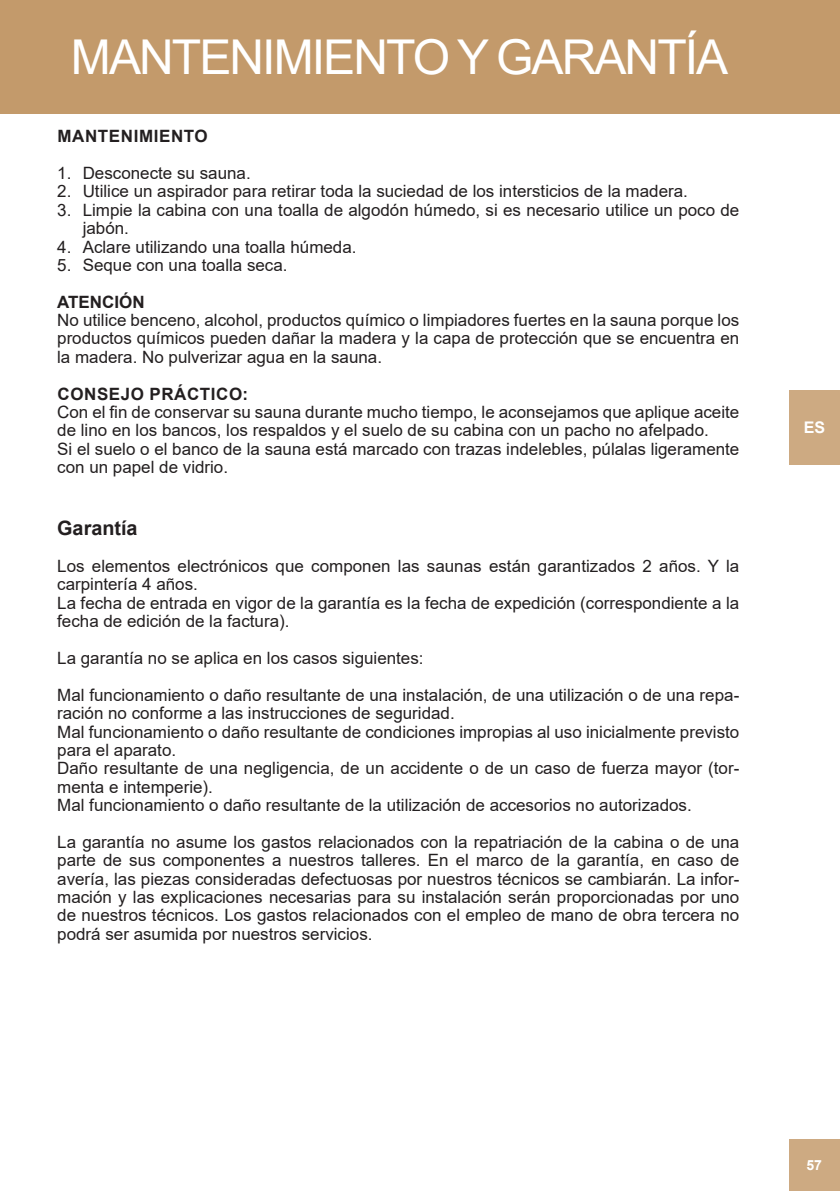
<style>
.page{position:relative;width:840px;height:1191px;background:#fff}
.page>*{position:absolute;margin:0;border:0;box-sizing:border-box;transform-origin:0 0}
.Titre_01{font:48px "Arial";letter-spacing:-.04em;color:#fff}
.titr_02_14pt_Bold{font:700 19.8px "Arial";color:#231f20}
.texte_01_12pt_times{font:17px/18.4px "Arial";color:#231f20}
.texte_01_12pt_times-2{font:700 17px "Arial";letter-spacing:.035em;color:#231f20}
.texte_01_12pt_times-3{font:700 17px "Arial";color:#231f20}
.t1{font:700 16px "Arial";color:#fff}
.t2{font:700 14px "Arial";color:#fff}
</style>
<div class="page">
<div style="left:0;top:0;width:839px;height:113px;background:#c39a6b"></div>
<div style="left:788px;top:1139px;width:51px;height:52px;background:#cdaa82"></div>
<div style="left:788px;top:390px;width:51px;height:74px;background:#cdaa82"></div>
<p class="Titre_01" style="left:71px;top:24px;width:658px">MANTENIMIENTO Y GARANTÍA</p>
<p class="texte_01_12pt_times-2" style="left:57px;top:124px;width:152px">MANTENIMIENTO</p>
<p class="texte_01_12pt_times" style="left:57px;top:164px;width:195px">1. Desconecte su sauna.</p>
<p class="texte_01_12pt_times" style="left:57px;top:182px;width:632px">2. Utilice un aspirador para retirar toda la suciedad de los intersticios de la madera.</p>
<p class="texte_01_12pt_times" style="left:83px;top:200px;width:657px;text-indent:-25px">3. Limpie la cabina con una toalla de algodón húmedo, si es necesario utilice un poco de jabón.</p>
<p class="texte_01_12pt_times" style="left:57px;top:237px;width:301px">4. Aclare utilizando una toalla húmeda.</p>
<p class="texte_01_12pt_times" style="left:57px;top:256px;width:232px">5. Seque con una toalla seca.</p>
<p class="texte_01_12pt_times-3" style="left:57px;top:290px;width:89px">ATENCIÓN</p>
<p class="texte_01_12pt_times" style="left:57px;top:311px;width:683px;text-align:justify">No utilice benceno, alcohol, productos químico o limpiadores fuertes en la sauna porque los productos químicos pueden dañar la madera y la capa de protección que se encuentra en la madera. No pulverizar agua en la sauna.</p>
<p class="texte_01_12pt_times-2" style="left:57px;top:382px;width:192px">CONSEJO PRÁCTICO:</p>
<p class="texte_01_12pt_times" style="left:57px;top:403px;width:683px">Con el fin de conservar su sauna durante mucho tiempo, le aconsejamos que aplique aceite de lino en los bancos, los respaldos y el suelo de su cabina con un pacho no afelpado.</p>
<p class="texte_01_12pt_times" style="left:57px;top:439px;width:683px">Si el suelo o el banco de la sauna está marcado con trazas indelebles, púlalas ligeramente con un papel de vidrio.</p>
<p class="titr_02_14pt_Bold" style="left:57px;top:514px;width:82px">Garantía</p>
<p class="texte_01_12pt_times" style="left:57px;top:557px;width:683px">Los elementos electrónicos que componen las saunas están garantizados 2 años. Y la carpintería 4 años.</p>
<p class="texte_01_12pt_times" style="left:57px;top:593px;width:683px">La fecha de entrada en vigor de la garantía es la fecha de expedición (correspondiente a la fecha de edición de la factura).</p>
<p class="texte_01_12pt_times" style="left:57px;top:648px;width:368px">La garantía no se aplica en los casos siguientes:</p>
<p class="texte_01_12pt_times" style="left:57px;top:685px;width:683px">Mal funcionamiento o daño resultante de una instalación, de una utilización o de una repa&shy;ración no conforme a las instrucciones de seguridad.</p>
<p class="texte_01_12pt_times" style="left:57px;top:722px;width:683px">Mal funcionamiento o daño resultante de condiciones impropias al uso inicialmente previsto para el aparato.</p>
<p class="texte_01_12pt_times" style="left:57px;top:759px;width:683px">Daño resultante de una negligencia, de un accidente o de un caso de fuerza mayor (tor&shy;menta e intemperie).</p>
<p class="texte_01_12pt_times" style="left:57px;top:796px;width:635px">Mal funcionamiento o daño resultante de la utilización de accesorios no autorizados.</p>
<p class="texte_01_12pt_times" style="left:57px;top:832px;width:683px;text-align:justify">La garantía no asume los gastos relacionados con la repatriación de la cabina o de una parte de sus componentes a nuestros talleres. En el marco de la garantía, en caso de avería, las piezas consideradas defectuosas por nuestros técnicos se cambiarán. La infor&shy;mación y las explicaciones necesarias para su instalación serán proporcionadas por uno de nuestros técnicos. Los gastos relacionados con el empleo de mano de obra tercera no podrá ser asumida por nuestros servicios.</p>
<p class="t1" style="left:803px;top:416px;width:23px">ES</p>
<p class="t2" style="left:806px;top:1155px;width:17px">57</p>
</div>
